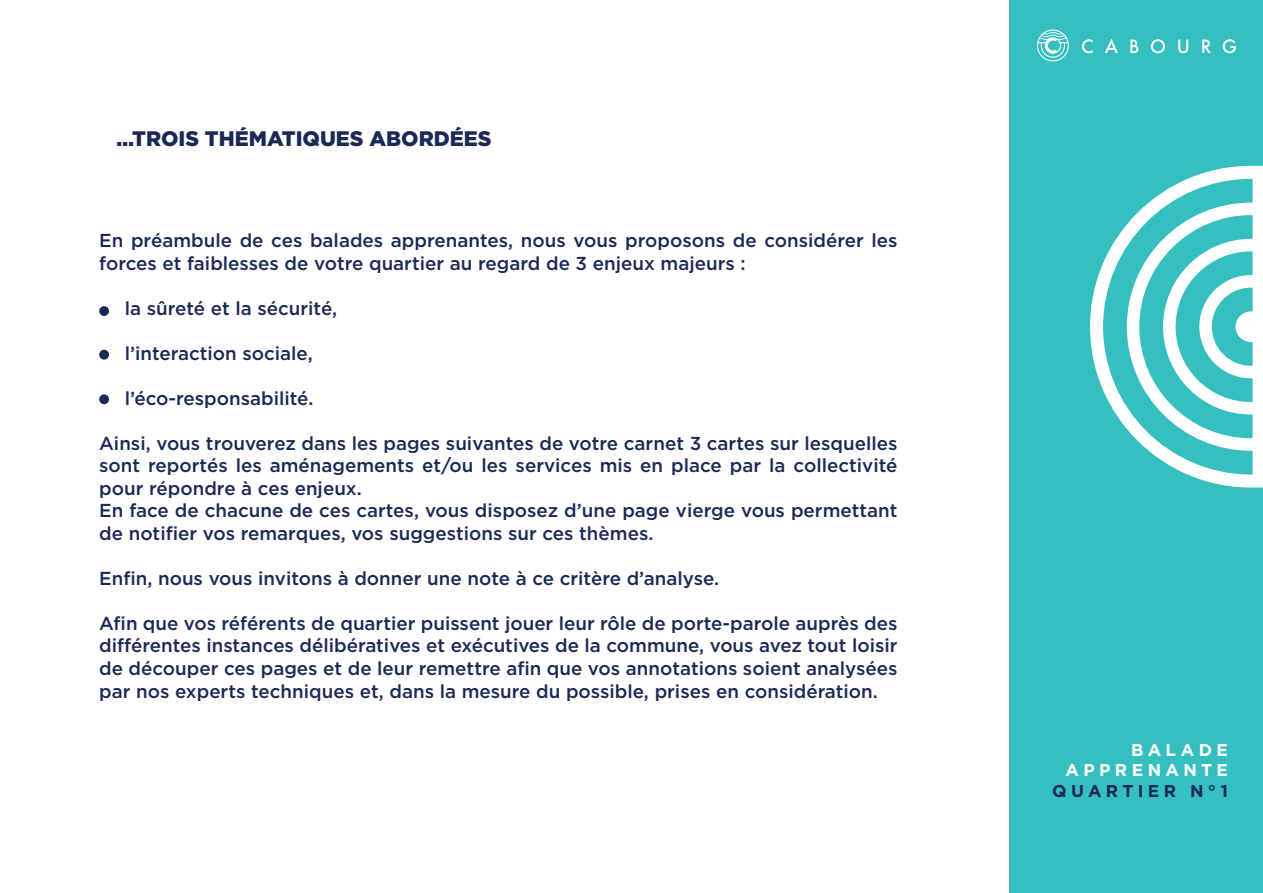
<style>
.page{position:relative;width:1263px;height:893px;background:#fff}
.page>*{position:absolute;margin:0;border:0;box-sizing:border-box;transform-origin:0 0}
.t1{font:900 21px "Gotham";color:#1b2955}
.t2{font:500 18.75px/22.5px "Gotham";color:#1b2955}
.t3{font:700 17.1px/20.4px "Gotham";letter-spacing:.25em;color:#fff;text-align:right}
.t4{font:700 17.1px "Gotham";letter-spacing:.255em;color:#1b2955}
</style>
<div class="page">
<div style="left:1010px;top:0;width:253px;height:893px;background:#36bfbf"></div>
<svg style="left:1082px;top:39px;width:11px;height:14px"></svg>
<svg style="left:1105px;top:39px;width:13px;height:14px"></svg>
<svg style="left:1130px;top:40px;width:8px;height:13px"></svg>
<svg style="left:1151px;top:39px;width:14px;height:14px"></svg>
<svg style="left:1178px;top:40px;width:10px;height:13px"></svg>
<svg style="left:1202px;top:40px;width:9px;height:13px"></svg>
<svg style="left:1223px;top:39px;width:13px;height:14px"></svg>
<svg style="left:1037px;top:30px;width:32px;height:31px"></svg>
<svg style="left:1090px;top:166px;width:173px;height:322px"></svg>
<div style="left:99px;top:306px;width:10px;height:10px;background:#1b2955;border-radius:50%"></div>
<div style="left:99px;top:350px;width:10px;height:10px;background:#1b2955;border-radius:50%"></div>
<div style="left:99px;top:394px;width:10px;height:10px;background:#1b2955;border-radius:50%"></div>
<p class="t1" style="left:117px;top:124px;width:376px">…TROIS THÉMATIQUES ABORDÉES</p>
<p class="t2" style="left:99px;top:229px;width:800px">En préambule de ces balades apprenantes, nous vous proposons de considérer les forces et faiblesses de votre quartier au regard de 3 enjeux majeurs :</p>
<p class="t2" style="left:125px;top:297px;width:214px">la sûreté et la sécurité,</p>
<p class="t2" style="left:125px;top:342px;width:190px">l’interaction sociale,</p>
<p class="t2" style="left:125px;top:387px;width:190px">l’éco-responsabilité.</p>
<p class="t2" style="left:99px;top:432px;width:800px;text-align:justify">Ainsi, vous trouverez dans les pages suivantes de votre carnet 3 cartes sur lesquelles sont reportés les aménagements et/ou les services mis en place par la collectivité pour répondre à ces enjeux.</p>
<p class="t2" style="left:99px;top:499px;width:800px">En face de chacune de ces cartes, vous disposez d’une page vierge vous permettant de notifier vos remarques, vos suggestions sur ces thèmes.</p>
<p class="t2" style="left:99px;top:567px;width:622px">Enfin, nous vous invitons à donner une note à ce critère d’analyse.</p>
<p class="t2" style="left:99px;top:612px;width:800px;text-align:justify">Afin que vos référents de quartier puissent jouer leur rôle de porte-parole auprès des différentes instances délibératives et exécutives de la commune, vous avez tout loisir de découper ces pages et de leur remettre afin que vos annotations soient analysées par nos experts techniques et, dans la mesure du possible, prises en considération.</p>
<p class="t3" style="left:1065px;top:739px;width:164px">BALADE<br>APPRENANTE</p>
<p class="t4" style="left:1052px;top:779px;width:177px">QUARTIER N°1</p>
</div>
